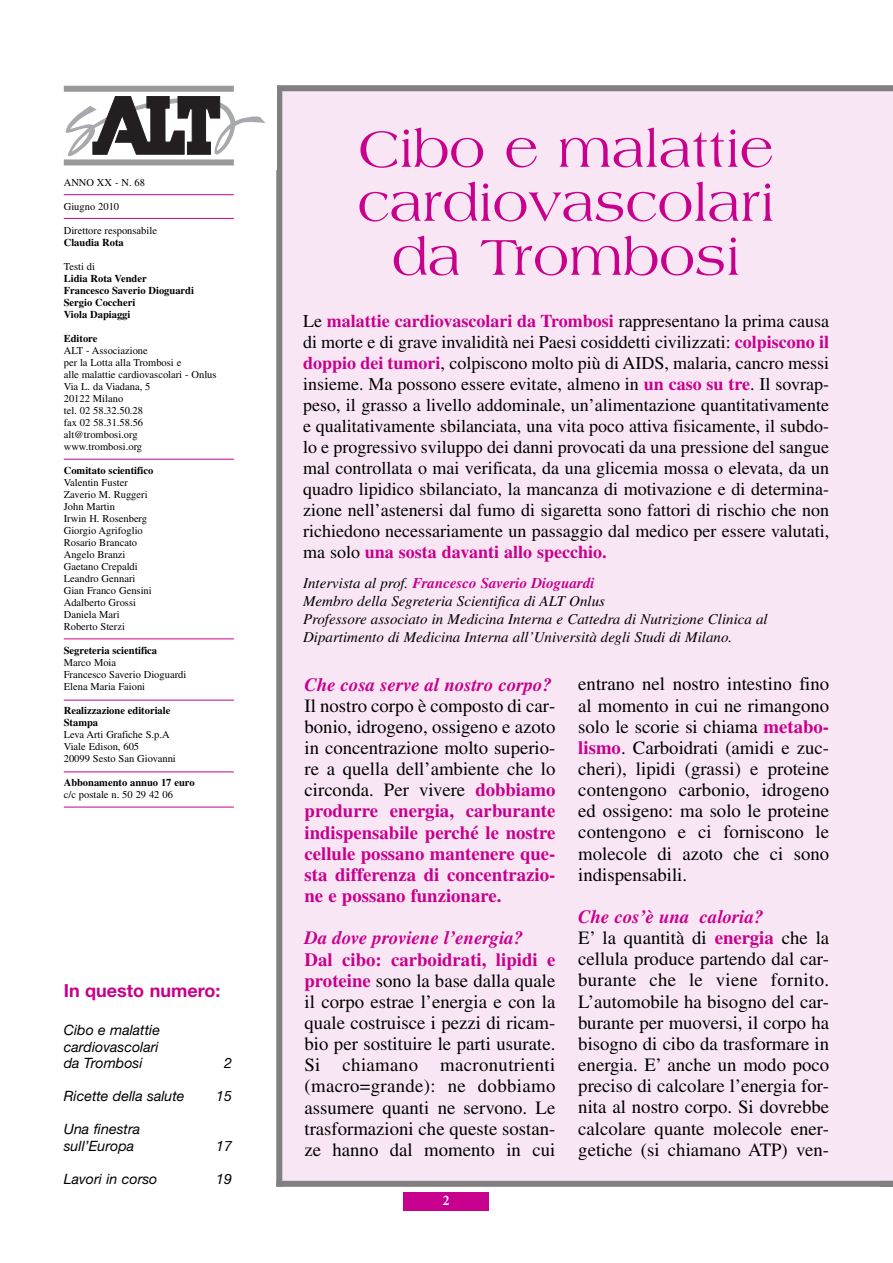
<style>
.page{position:relative;width:893px;height:1263px;background:#fff}
.page>*{position:absolute;margin:0;border:0;box-sizing:border-box;transform-origin:0 0}
.t1{font:54px/54px "Americana";color:#c7008d;text-align:center}
.t2{font:18.75px/21.1px "Times";color:#000;text-align:justify}
.t3{font:700 18.75px/21.1px "Times";color:#c7008d;text-align:justify}
.t4{font:italic 700 18.75px "Times";color:#c7008d}
.t5{font:18px/21px "Times";color:#000;text-align:justify}
.t6{font:700 18px "Helvetica Neue";color:#c7008d}
.t7{font:italic 15px/18px "Times";color:#000}
.t8{font:italic 14.25px/16.5px "Helvetica Neue";color:#000;text-align:justify}
.t9{font:600 13.5px "Times";color:#fff}
.t10{font:10.5px/12px "Times";color:#000}
.t11{font:700 10.5px/12px "Times";color:#000}
.s1{font-weight:700;color:#c7008d}
.s2{font-weight:700;font-style:italic;color:#c7008d}
.s3{font-weight:400;color:#000}
</style>
<div class="page">
<div style="left:276px;top:85px;width:617px;height:1101px;background:#f9e6f4"></div>
<div style="left:276px;top:85px;width:617px;height:6px;background:#808080"></div>
<div style="left:276px;top:86px;width:6px;height:1100px;background:#808080"></div>
<div style="left:276px;top:1181px;width:617px;height:6px;background:#808080"></div>
<div style="left:404px;top:1193px;width:85px;height:17px;background:#c7008d"></div>
<svg style="left:66px;top:96px;width:199px;height:60px"></svg>
<hr style="left:64px;top:807px;width:170px;height:1px;background:#c7008d">
<hr style="left:64px;top:771px;width:170px;height:1px;background:#c7008d">
<hr style="left:64px;top:700px;width:170px;height:1px;background:#c7008d">
<hr style="left:64px;top:638px;width:170px;height:1px;background:#c7008d">
<hr style="left:64px;top:459px;width:170px;height:1px;background:#c7008d">
<hr style="left:64px;top:194px;width:170px;height:1px;background:#c7008d">
<hr style="left:64px;top:218px;width:170px;height:1px;background:#c7008d">
<div style="left:64px;top:86px;width:170px;height:6px;background:#999"></div>
<div style="left:64px;top:159px;width:170px;height:6px;background:#999"></div>
<p class="t10" style="left:64px;top:178px;width:83px">ANNO XX - N. 68</p>
<p class="t10" style="left:64px;top:202px;width:57px">Giugno 2010</p>
<p class="t10" style="left:64px;top:226px;width:95px">Direttore responsabile</p>
<p class="t11" style="left:64px;top:238px;width:62px">Claudia Rota</p>
<p class="t10" style="left:64px;top:262px;width:33px">Testi di</p>
<p class="t11" style="left:64px;top:274px;width:132px">Lidia Rota Vender<br>Francesco Saverio Dioguardi<br>Sergio Coccheri<br>Viola Dapiaggi</p>
<p class="t11" style="left:64px;top:334px;width:35px">Editore</p>
<p class="t10" style="left:64px;top:346px;width:154px">ALT - Associazione<br>per la Lotta alla Trombosi e<br>alle malattie cardiovascolari - Onlus<br>Via L. da Viadana, 5<br>20122 Milano<br>tel. 02 58.32.50.28<br>fax 02 58.31.58.56 alt@trombosi.org www.trombosi.org</p>
<p class="t11" style="left:64px;top:466px;width:91px">Comitato scientifico</p>
<p class="t10" style="left:64px;top:478px;width:89px">Valentin Fuster<br>Zaverio M. Ruggeri<br>John Martin<br>Irwin H. Rosenberg<br>Giorgio Agrifoglio<br>Rosario Brancato<br>Angelo Branzi<br>Gaetano Crepaldi<br>Leandro Gennari<br>Gian Franco Gensini<br>Adalberto Grossi<br>Daniela Mari<br>Roberto Sterzi</p>
<p class="t11" style="left:64px;top:646px;width:95px">Segreteria scientifica</p>
<p class="t10" style="left:64px;top:658px;width:124px">Marco Moia<br>Francesco Saverio Dioguardi<br>Elena Maria Faioni</p>
<p class="t11" style="left:64px;top:706px;width:108px">Realizzazione editoriale<br>Stampa</p>
<p class="t10" style="left:64px;top:730px;width:114px">Leva Arti Grafiche S.p.A<br>Viale Edison, 605<br>20099 Sesto San Giovanni</p>
<p class="t11" style="left:64px;top:778px;width:132px">Abbonamento annuo 17 euro</p>
<p class="t10" style="left:64px;top:790px;width:111px">c/c postale n. 50 29 42 06</p>
<p class="t6" style="left:64px;top:984px;width:158px">In questo numero:</p>
<p class="t8" style="left:64px;top:1023px;width:98px">Cibo e malattie cardiovascolari da Trombosi</p>
<p class="t8" style="left:224px;top:1056px;width:9px">2</p>
<p class="t8" style="left:64px;top:1089px;width:122px">Ricette della salute</p>
<p class="t8" style="left:216px;top:1089px;width:17px">15</p>
<p class="t8" style="left:64px;top:1122px;width:78px">Una finestra sull’Europa</p>
<p class="t8" style="left:216px;top:1139px;width:17px">17</p>
<p class="t8" style="left:64px;top:1172px;width:95px">Lavori in corso</p>
<p class="t8" style="left:216px;top:1172px;width:17px">19</p>
<h1 class="t1" style="left:357px;top:125px;width:418px">Cibo e malattie cardiovascolari da Trombosi</h1>
<p class="t5" style="left:303px;top:313px;width:528px">Le <span class="s1">malattie cardiovascolari da Trombosi</span> rappresentano la prima causa di morte e di grave invalidità nei Paesi cosiddetti civilizzati: <span class="s1">colpiscono il doppio dei tumori</span>, colpiscono molto più di AIDS, malaria, cancro messi insieme. Ma possono essere evitate, almeno in <span class="s1">un caso su tre</span>. Il sovrap&shy;peso, il grasso a livello addominale, un’alimentazione quantitativamente e qualitativamente sbilanciata, una vita poco attiva fisicamente, il subdo&shy;lo e progressivo sviluppo dei danni provocati da una pressione del sangue mal controllata o mai verificata, da una glicemia mossa o elevata, da un quadro lipidico sbilanciato, la mancanza di motivazione e di determina&shy;zione nell’astenersi dal fumo di sigaretta sono fattori di rischio che non richiedono necessariamente un passaggio dal medico per essere valutati, ma solo <span class="s1">una sosta davanti allo specchio.</span></p>
<p class="t7" style="left:303px;top:576px;width:466px">Intervista al prof. <span class="s1">Francesco Saverio Dioguardi<br></span>Membro della Segreteria Scientifica di ALT Onlus<br>Professore associato in Medicina Interna e Cattedra di Nutrizione Clinica al Dipartimento di Medicina Interna all’Università degli Studi di Milano.</p>
<p class="t2" style="left:578px;top:675px;width:252px">entrano nel nostro intestino fino al momento in cui ne rimangono solo le scorie si chiama <span class="s1">metabo&shy;lismo</span>. Carboidrati (amidi e zuc&shy;cheri), lipidi (grassi) e proteine contengono carbonio, idrogeno ed ossigeno: ma solo le proteine contengono e ci forniscono le molecole di azoto che ci sono indispensabili.</p>
<p class="t2" style="left:578px;top:908px;width:252px;text-align:left"><span class="s2">Che cos’è una caloria?<br></span>E’ la quantità di <span class="s1">energia</span> che la cellula produce partendo dal car&shy;burante che le viene fornito.<br>L’automobile ha bisogno del car&shy;burante per muoversi, il corpo ha bisogno di cibo da trasformare in energia. E’ anche un modo poco preciso di calcolare l’energia for&shy;nita al nostro corpo. Si dovrebbe calcolare quante molecole ener&shy;getiche (si chiamano ATP) ven-</p>
<p class="t4" style="left:305px;top:677px;width:249px">Che cosa serve al nostro corpo?</p>
<p class="t3" style="left:305px;top:697px;width:252px"><span class="s3">Il nostro corpo è composto di car&shy;bonio, idrogeno, ossigeno e azoto in concentrazione molto superio&shy;re a quella dell’ambiente che lo circonda. Per vivere</span> dobbiamo produrre energia, carburante indispensabile perché le nostre cellule possano mantenere que&shy;sta differenza di concentrazio&shy;ne e possano funzionare.</p>
<p class="t4" style="left:305px;top:931px;width:220px">Da dove proviene l’energia?</p>
<p class="t2" style="left:304px;top:950px;width:252px"><span class="s1">Dal cibo: carboidrati, lipidi e proteine</span> sono la base dalla quale il corpo estrae l’energia e con la quale costruisce i pezzi di ricam&shy;bio per sostituire le parti usurate.<br>Si chiamano macronutrienti (macro=grande): ne dobbiamo assumere quanti ne servono. Le trasformazioni che queste sostan&shy;ze hanno dal momento in cui</p>
<p class="t9" style="left:443px;top:1195px;width:8px">2</p>
</div>
